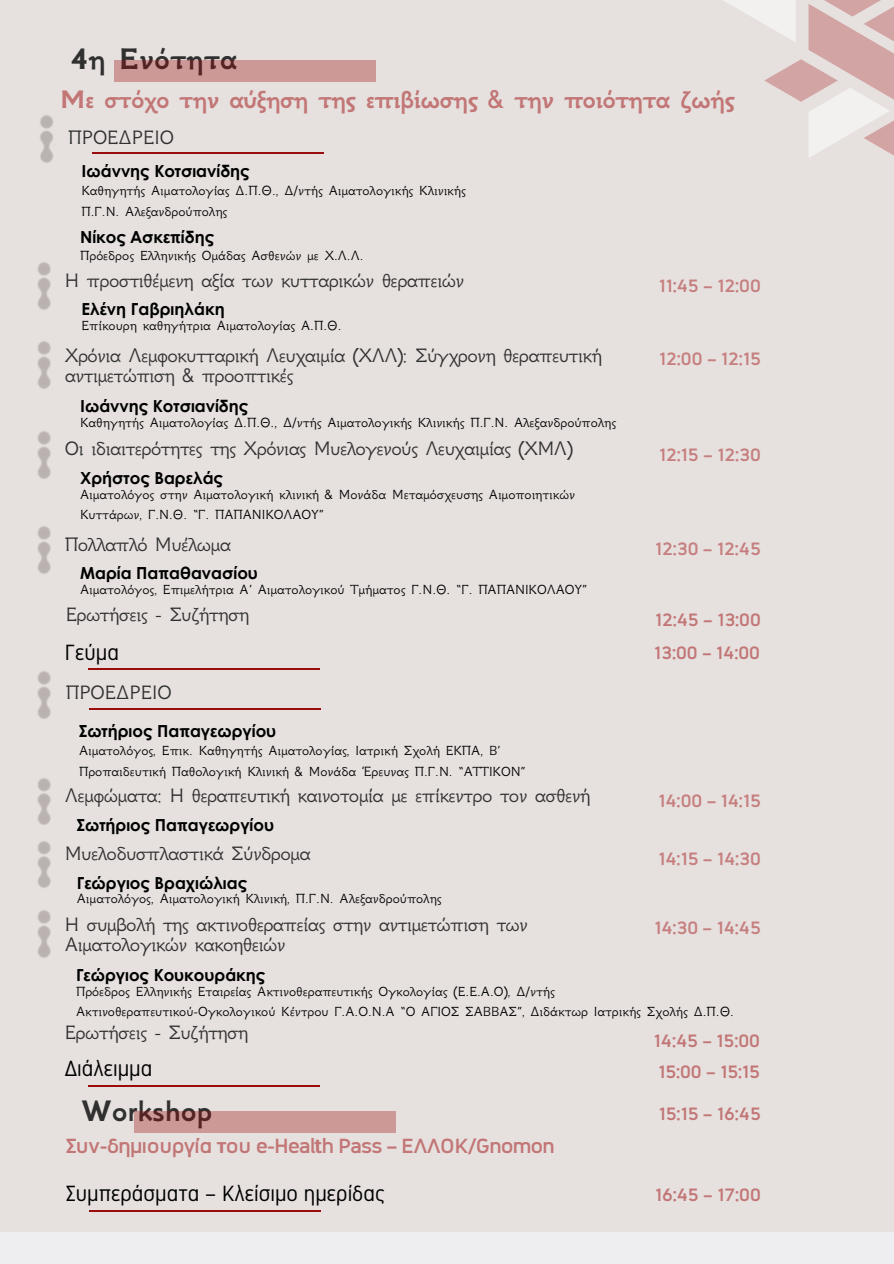
<style>
.page{position:relative;width:894px;height:1264px;background:#fff}
.page>*{position:absolute;margin:0;border:0;box-sizing:border-box;transform-origin:0 0}
.t1{font:700 32.85px "GFS Neohellenic";color:#313030}
.t2{font:700 28.05px "GFS Neohellenic";letter-spacing:-.03em;color:#c27676}
.t3{font:22.05px "Normung";color:#000}
.t4{font:21.45px/20.2px "GFS Neohellenic";letter-spacing:-.03em;color:#313030}
.t5{font:21.45px "GFS Neohellenic";color:#313030}
.t6{font:700 20.55px "Normung";letter-spacing:-.03em;color:#c27676}
.t7{font:700 18px "Normung";color:#c67f7f}
.t8{font:700 18px "Normung";color:#c27676}
.t9{font:700 16.65px "Century Gothic";color:#000}
.t10{font:14.7px/20.2px "GFS Neohellenic";color:#000}
</style>
<div class="page">
<div style="left:0;top:0;width:893px;height:1254px;background:#e6e1df"></div>
<div style="left:0;top:1231px;width:893px;height:32px;background:#eeedef"></div>
<div style="left:114px;top:60px;width:261px;height:21px;background:#cc9997"></div>
<hr style="left:92px;top:153px;width:231px;height:1px;background:#9b0c0c">
<img style="left:40px;top:115px;width:13px;height:48px">
<img style="left:37px;top:262px;width:14px;height:48px">
<img style="left:37px;top:341px;width:14px;height:48px">
<img style="left:37px;top:431px;width:14px;height:48px">
<img style="left:37px;top:526px;width:14px;height:48px">
<hr style="left:88px;top:669px;width:231px;height:1px;background:#9b0c0c">
<hr style="left:89px;top:708px;width:232px;height:1px;background:#9b0c0c">
<img style="left:37px;top:671px;width:14px;height:48px">
<img style="left:37px;top:778px;width:14px;height:47px">
<img style="left:37px;top:841px;width:14px;height:47px">
<img style="left:37px;top:910px;width:14px;height:48px">
<hr style="left:88px;top:1085px;width:231px;height:1px;background:#9b0c0c">
<hr style="left:89px;top:1210px;width:231px;height:1px;background:#9b0c0c">
<div style="left:134px;top:1111px;width:261px;height:21px;background:#cc9997"></div>
<svg style="left:725px;top:1px;width:168px;height:156px"></svg>
<p class="t1" style="left:71px;top:49px;width:168px">4η Ενότητα</p>
<p class="t2" style="left:60px;top:90px;width:676px">Με στόχο την αύξηση της επιβίωσης &amp; την ποιότητα ζωής</p>
<p class="t5" style="left:68px;top:131px;width:107px">ΠΡΟΕΔΡΕΙΟ</p>
<p class="t9" style="left:81px;top:159px;width:170px">Ιωάννης Κοτσιανίδης</p>
<p class="t10" style="left:81px;top:182px;width:386px">Καθηγητής Αιματολογίας Δ.Π.Θ., Δ/ντής Αιματολογικής Κλινικής<br>Π.Γ.Ν. Αλεξανδρούπολης</p>
<p class="t9" style="left:80px;top:225px;width:135px">Νίκος Ασκεπίδης</p>
<p class="t10" style="left:80px;top:247px;width:285px">Πρόεδρος Ελληνικής Ομάδας Ασθενών με Χ.Λ.Λ.</p>
<h1 class="t4" style="left:65px;top:272px;width:401px">Η προστιθέμενη αξία των κυτταρικών θεραπειών</h1>
<p class="t9" style="left:81px;top:296px;width:145px">Ελένη Γαβριηλάκη</p>
<p class="t10" style="left:81px;top:317px;width:261px">Επίκουρη καθηγήτρια Αιματολογίας Α.Π.Θ.</p>
<p class="t4" style="left:65px;top:347px;width:538px">Χρόνια Λεμφοκυτταρική Λευχαιμία (ΧΛΛ): Σύγχρονη θεραπευτική αντιμετώπιση &amp; προοπτικές</p>
<h2 class="t9" style="left:80px;top:393px;width:170px">Ιωάννης Κοτσιανίδης</h2>
<h3 class="t10" style="left:80px;top:414px;width:537px">Καθηγητής Αιματολογίας Δ.Π.Θ., Δ/ντής Αιματολογικής Κλινικής Π.Γ.Ν. Αλεξανδρούπολης</h3>
<p class="t4" style="left:65px;top:441px;width:509px">Οι ιδιαιτερότητες της Χρόνιας Μυελογενούς Λευχαιμίας (ΧΜΛ)</p>
<h5 class="t9" style="left:80px;top:465px;width:144px">Χρήστος Βαρελάς</h5>
<h5 class="t10" style="left:80px;top:486px;width:496px">Αιματολόγος στην Αιματολογική κλινική &amp; Μονάδα Μεταμόσχευσης Αιμοποιητικών</h5>
<p class="t10" style="left:80px;top:506px;width:245px">Κυττάρων, Γ.Ν.Θ. “Γ. ΠΑΠΑΝΙΚΟΛΑΟΥ”</p>
<h5 class="t4" style="left:65px;top:536px;width:168px">Πολλαπλό Μυέλωμα</h5>
<h4 class="t9" style="left:80px;top:560px;width:179px">Μαρία Παπαθανασίου</h4>
<h6 class="t10" style="left:80px;top:581px;width:508px">Αιματολόγος, Επιμελήτρια Α’ Αιματολογικού Τμήματος Γ.Ν.Θ. “Γ. ΠΑΠΑΝΙΚΟΛΑΟΥ”</h6>
<h6 class="t4" style="left:66px;top:606px;width:185px">Ερωτήσεις - Συζήτηση</h6>
<p class="t7" style="left:658px;top:275px;width:103px">11:45 – 12:00</p>
<p class="t7" style="left:659px;top:349px;width:103px">12:00 – 12:15</p>
<h6 class="t7" style="left:659px;top:444px;width:103px">12:15 – 12:30</h6>
<h4 class="t7" style="left:655px;top:538px;width:107px">12:30 – 12:45</h4>
<p class="t8" style="left:655px;top:609px;width:107px">12:45 – 13:00</p>
<h4 class="t3" style="left:65px;top:640px;width:55px">Γεύμα</h4>
<h5 class="t8" style="left:654px;top:643px;width:107px">13:00 – 14:00</h5>
<h6 class="t5" style="left:66px;top:686px;width:107px">ΠΡΟΕΔΡΕΙΟ</h6>
<h5 class="t9" style="left:79px;top:718px;width:199px">Σωτήριος Παπαγεωργίου</h5>
<p class="t10" style="left:79px;top:742px;width:448px">Αιματολόγος, Επικ. Καθηγητής Αιματολογίας, Ιατρική Σχολή ΕΚΠΑ, Β’<br>Προπαιδευτική Παθολογική Κλινική &amp; Μονάδα Έρευνας Π.Γ.Ν. “ΑΤΤΙΚΟΝ”</p>
<h6 class="t4" style="left:65px;top:788px;width:527px">Λεμφώματα: Η θεραπευτική καινοτομία με επίκεντρο τον ασθενή</h6>
<h4 class="t9" style="left:77px;top:812px;width:199px">Σωτήριος Παπαγεωργίου</h4>
<p class="t7" style="left:658px;top:791px;width:104px">14:00 – 14:15</p>
<h4 class="t4" style="left:65px;top:845px;width:247px">Μυελοδυσπλαστικά Σύνδρομα</h4>
<h6 class="t7" style="left:658px;top:848px;width:104px">14:15 – 14:30</h6>
<h5 class="t9" style="left:77px;top:869px;width:172px">Γεώργιος Βραχιώλιας</h5>
<p class="t10" style="left:77px;top:890px;width:366px">Αιματολόγος, Αιματολογική Κλινική, Π.Γ.Ν. Αλεξανδρούπολης</p>
<h3 class="t4" style="left:65px;top:916px;width:464px">Η συμβολή της ακτινοθεραπείας στην αντιμετώπιση των<br>Αιματολογικών κακοηθειών</h3>
<p class="t7" style="left:654px;top:917px;width:108px">14:30 – 14:45</p>
<h4 class="t9" style="left:76px;top:962px;width:191px">Γεώργιος Κουκουράκης</h4>
<p class="t10" style="left:76px;top:983px;width:480px">Πρόεδρος Ελληνικής Εταιρείας Ακτινοθεραπευτικής Ογκολογίας (Ε.Ε.Α.Ο), Δ/ντής</p>
<h6 class="t10" style="left:76px;top:1003px;width:659px">Ακτινοθεραπευτικού-Ογκολογικού Κέντρου Γ.Α.Ο.Ν.Α “Ο ΑΓΙΟΣ ΣΑΒΒΑΣ”, Διδάκτωρ Ιατρικής Σχολής Δ.Π.Θ.</h6>
<p class="t4" style="left:65px;top:1024px;width:185px">Ερωτήσεις - Συζήτηση</p>
<h5 class="t8" style="left:653px;top:1030px;width:107px">14:45 – 15:00</h5>
<h5 class="t3" style="left:65px;top:1056px;width:89px">Διάλειμμα</h5>
<p class="t8" style="left:658px;top:1061px;width:103px">15:00 – 15:15</p>
<h4 class="t1" style="left:81px;top:1099px;width:132px">Workshop</h4>
<h4 class="t6" style="left:66px;top:1133px;width:490px">Συν-δημιουργία του e-Health Pass – ΕΛΛΟΚ/Gnomon</h4>
<h5 class="t8" style="left:658px;top:1103px;width:103px">15:15 – 16:45</h5>
<h6 class="t3" style="left:66px;top:1181px;width:320px">Συμπεράσματα – Κλείσιμο ημερίδας</h6>
<h4 class="t8" style="left:655px;top:1184px;width:107px">16:45 – 17:00</h4>
</div>
